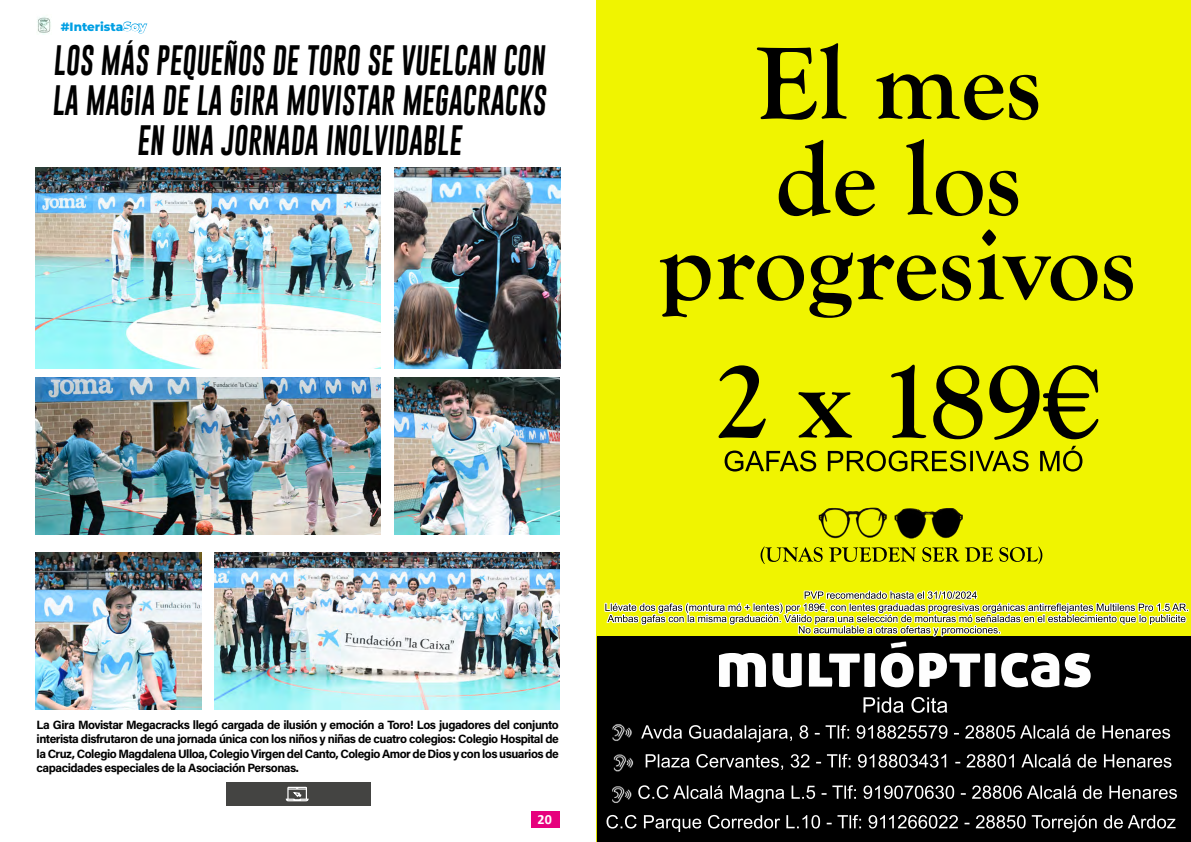
<style>
.page{position:relative;width:1191px;height:842px;background:#fff}
.page>*{position:absolute;margin:0;border:0;box-sizing:border-box;transform-origin:0 0}
.t1{font:31px/40px "Gobold Lowplus";color:#000;text-align:center;scale:.87 1}
.t2{font:700 14px "Calibri";color:#fff}
.t3{font:700 12px/14.4px "Acumin Pro";letter-spacing:-.04em;color:#000;text-align:justify}
.t4{font:800 12px "Montserrat";color:#009fe3}
</style>
<div class="page">
<img style="left:37px;top:16px;width:14px;height:19px">
<div style="left:531px;top:811px;width:28px;height:16px;background:#e6007d"></div>
<img style="left:597px;top:0;width:594px;height:636px">
<img style="left:597px;top:636px;width:594px;height:206px">
<img style="left:890px;top:641px;width:17px;height:8px">
<img style="left:1027px;top:603px;width:50px;height:11px">
<img style="left:640px;top:614px;width:330px;height:11px">
<img style="left:899px;top:625px;width:76px;height:9px">
<img style="left:937px;top:590px;width:40px;height:10px">
<img style="left:35px;top:167px;width:345px;height:201px">
<div style="left:226px;top:782px;width:145px;height:24px;background:#444442"></div>
<svg style="left:285px;top:786px;width:24px;height:16px"></svg>
<img style="left:36px;top:377px;width:345px;height:157px">
<img style="left:214px;top:553px;width:345px;height:156px">
<img style="left:394px;top:167px;width:167px;height:201px">
<img style="left:394px;top:377px;width:165px;height:157px">
<img style="left:35px;top:553px;width:166px;height:156px">
<p class="t4" style="left:61px;top:18px;width:87px">#InteristaSoy</p>
<h1 class="t1" style="left:52px;top:43px;width:573px">LOS MÁS PEQUEÑOS DE TORO SE VUELCAN CON<br>LA MAGIA DE LA GIRA MOVISTAR MEGACRACKS<br>EN UNA JORNADA INOLVIDABLE</h1>
<p class="t3" style="left:37px;top:717px;width:524px">La Gira Movistar Megacracks llegó cargada de ilusión y emoción a Toro! Los jugadores del conjunto interista disfrutaron de una jornada única con los niños y niñas de cuatro colegios: Colegio Hospital de la Cruz, Colegio Magdalena Ulloa, Colegio Virgen del Canto, Colegio Amor de Dios y con los usuarios de capacidades especiales de la Asociación Personas.</p>
<p class="t2" style="left:537px;top:810px;width:16px">20</p>
</div>
